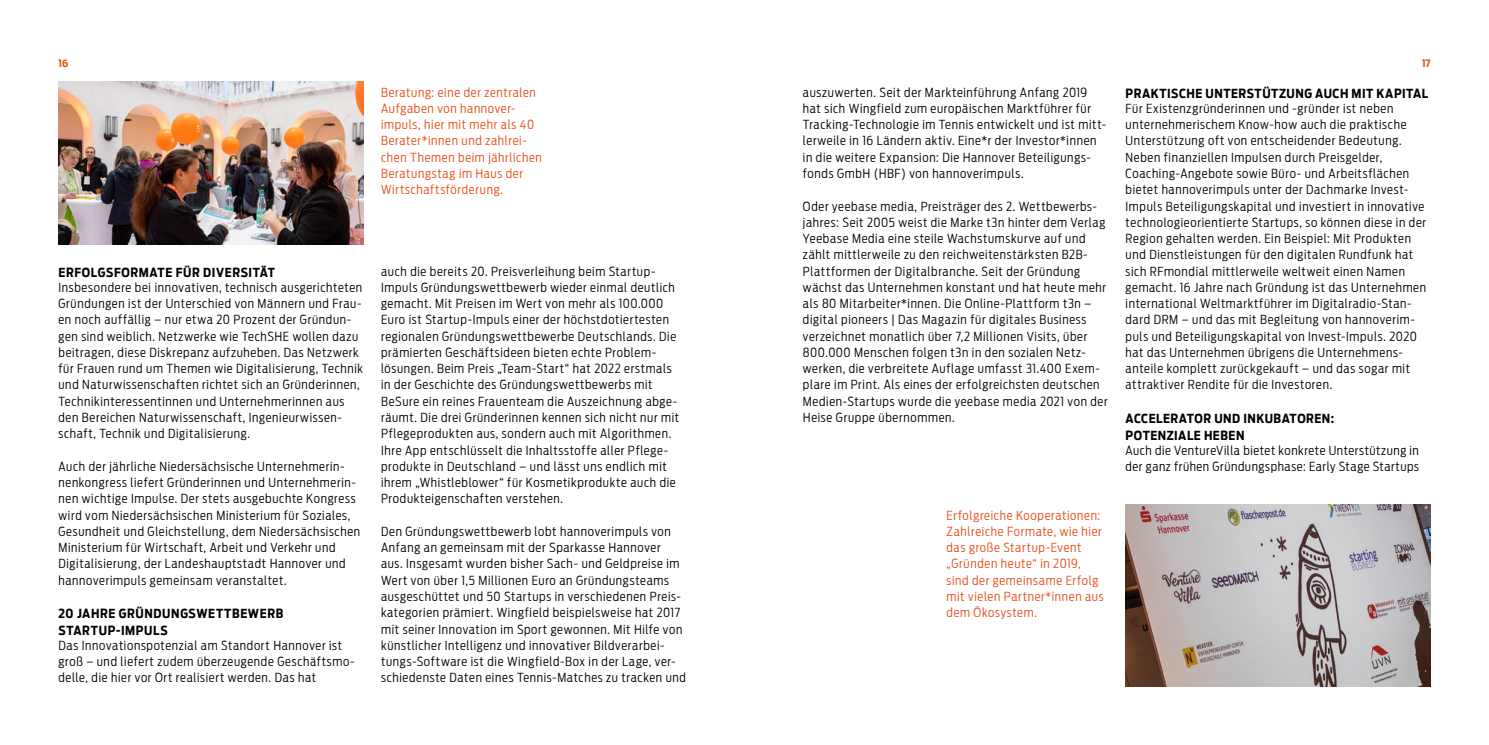
<style>
.page{position:relative;width:1489px;height:745px;background:#fff}
.page>*{position:absolute;margin:0;border:0;box-sizing:border-box;transform-origin:0 0}
.t1{font:300 12.5px/16.2px "Antenna Cond";letter-spacing:.055em;color:#000}
.t2{font:300 12.5px/16.2px "Antenna Cond";letter-spacing:.055em;color:#e94d16}
.t3{font:700 12.5px/16.2px "Antenna Cond";letter-spacing:.04em;color:#000}
.t4{font:700 10px "Antenna Cond";color:#e94d16}
</style>
<div class="page">
<img style="left:58px;top:81px;width:305px;height:163px">
<img style="left:1125px;top:504px;width:305px;height:182px">
<p class="t4" style="left:58px;top:57px;width:11px">16</p>
<p class="t4" style="left:1421px;top:57px;width:10px">17</p>
<p class="t2" style="left:381px;top:84px;width:162px">Beratung: eine der zentralen<br>Aufgaben von hannover&shy;impuls, hier mit mehr als 40<br>Berater*innen und zahlrei&shy;chen Themen beim jährlichen<br>Beratungstag im Haus der<br>Wirtschaftsförderung.</p>
<p class="t3" style="left:58px;top:264px;width:218px">ERFOLGSFORMATE FÜR DIVERSITÄT</p>
<p class="t1" style="left:58px;top:279px;width:306px">Insbesondere bei innovativen, technisch ausgerichteten Gründungen ist der Unterschied von Männern und Frau&shy;en noch auffällig – nur etwa 20 Prozent der Gründun&shy;gen sind weiblich. Netzwerke wie TechSHE wollen dazu beitragen, diese Diskrepanz aufzuheben. Das Netzwerk für Frauen rund um Themen wie Digitalisierung, Technik und Naturwissenschaften richtet sich an Gründerinnen, Technikinteressentinnen und Unternehmerinnen aus den Bereichen Naturwissenschaft, Ingenieurwissen&shy;schaft, Technik und Digitalisierung.</p>
<p class="t1" style="left:58px;top:458px;width:303px">Auch der jährliche Niedersächsische Unternehmerin&shy;nenkongress liefert Gründerinnen und Unternehmerin&shy;nen wichtige Impulse. Der stets ausgebuchte Kongress wird vom Niedersächsischen Ministerium für Soziales, Gesundheit und Gleichstellung, dem Niedersächsischen Ministerium für Wirtschaft, Arbeit und Verkehr und Digitalisierung, der Landeshauptstadt Hannover und hannoverimpuls gemeinsam veranstaltet.</p>
<p class="t3" style="left:58px;top:605px;width:226px">20 JAHRE GRÜNDUNGSWETTBEWERB<br>STARTUP-IMPULS</p>
<p class="t1" style="left:58px;top:636px;width:297px">Das Innovationspotenzial am Standort Hannover ist groß – und liefert zudem überzeugende Geschäftsmo&shy;delle, die hier vor Ort realisiert werden. Das hat</p>
<p class="t1" style="left:381px;top:263px;width:299px">auch die bereits 20. Preisverleihung beim Startup-Impuls Gründungswettbewerb wieder einmal deutlich gemacht. Mit Preisen im Wert von mehr als 100.000<br>Euro ist Startup-Impuls einer der höchstdotiertesten regionalen Gründungswettbewerbe Deutschlands. Die prämierten Geschäftsideen bieten echte Problem&shy;lösungen. Beim Preis „Team-Start“ hat 2022 erstmals in der Geschichte des Gründungswettbewerbs mit BeSure ein reines Frauenteam die Auszeichnung abge&shy;räumt. Die drei Gründerinnen kennen sich nicht nur mit Pflegeprodukten aus, sondern auch mit Algorithmen.<br>Ihre App entschlüsselt die Inhaltsstoffe aller Pflege&shy;produkte in Deutschland – und lässt uns endlich mit ihrem „Whistleblower“ für Kosmetikprodukte auch die Produkteigenschaften verstehen.</p>
<p class="t1" style="left:381px;top:523px;width:306px">Den Gründungswettbewerb lobt hannoverimpuls von Anfang an gemeinsam mit der Sparkasse Hannover<br>aus. Insgesamt wurden bisher Sach- und Geldpreise im Wert von über 1,5 Millionen Euro an Gründungsteams ausgeschüttet und 50 Startups in verschiedenen Preis&shy;kategorien prämiert. Wingfield beispielsweise hat 2017 mit seiner Innovation im Sport gewonnen. Mit Hilfe von künstlicher Intelligenz und innovativer Bildverarbei&shy;tungs-Software ist die Wingfield-Box in der Lage, ver&shy;schiedenste Daten eines Tennis-Matches zu tracken und</p>
<p class="t1" style="left:803px;top:84px;width:305px">auszuwerten. Seit der Markteinführung Anfang 2019 hat sich Wingfield zum europäischen Marktführer für Tracking-Technologie im Tennis entwickelt und ist mitt&shy;lerweile in 16 Ländern aktiv. Eine*r der Investor*innen in die weitere Expansion: Die Hannover Beteiligungs&shy;fonds GmbH (HBF) von hannoverimpuls.</p>
<p class="t1" style="left:803px;top:198px;width:306px">Oder yeebase media, Preisträger des 2. Wettbewerbs&shy;jahres: Seit 2005 weist die Marke t3n hinter dem Verlag Yeebase Media eine steile Wachstumskurve auf und zählt mittlerweile zu den reichweitenstärksten B2B-Plattformen der Digitalbranche. Seit der Gründung wächst das Unternehmen konstant und hat heute mehr als 80 Mitarbeiter*innen. Die Online-Plattform t3n – digital pioneers | Das Magazin für digitales Business verzeichnet monatlich über 7,2 Millionen Visits, über 800.000 Menschen folgen t3n in den sozialen Netz&shy;werken, die verbreitete Auflage umfasst 31.400 Exem&shy;plare im Print. Als eines der erfolgreichsten deutschen Medien-Startups wurde die yeebase media 2021 von der Heise Gruppe übernommen.</p>
<p class="t2" style="left:946px;top:506px;width:158px">Erfolgreiche Kooperationen:<br>Zahlreiche Formate, wie hier das große Startup-Event „Gründen heute“ in 2019, sind der gemeinsame Erfolg mit vielen Partner*innen aus dem Ökosystem.</p>
<p class="t3" style="left:1125px;top:85px;width:304px">PRAKTISCHE UNTERSTÜTZUNG AUCH MIT KAPITAL</p>
<p class="t1" style="left:1125px;top:100px;width:302px">Für Existenzgründerinnen und -gründer ist neben unternehmerischem Know-how auch die praktische Unterstützung oft von entscheidender Bedeutung.<br>Neben finanziellen Impulsen durch Preisgelder, Coaching-Angebote sowie Büro- und Arbeitsflächen bietet hannoverimpuls unter der Dachmarke Invest-Impuls Beteiligungskapital und investiert in innovative technologieorientierte Startups, so können diese in der Region gehalten werden. Ein Beispiel: Mit Produkten und Dienstleistungen für den digitalen Rundfunk hat sich RFmondial mittlerweile weltweit einen Namen gemacht. 16 Jahre nach Gründung ist das Unternehmen international Weltmarktführer im Digitalradio-Stan&shy;dard DRM – und das mit Begleitung von hannoverim&shy;puls und Beteiligungskapital von Invest-Impuls. 2020 hat das Unternehmen übrigens die Unternehmens&shy;anteile komplett zurückgekauft – und das sogar mit attraktiver Rendite für die Investoren.</p>
<p class="t3" style="left:1125px;top:410px;width:210px">ACCELERATOR UND INKUBATOREN:<br>POTENZIALE HEBEN</p>
<p class="t1" style="left:1125px;top:441px;width:295px">Auch die VentureVilla bietet konkrete Unterstützung in der ganz frühen Gründungsphase: Early Stage Startups</p>
</div>
